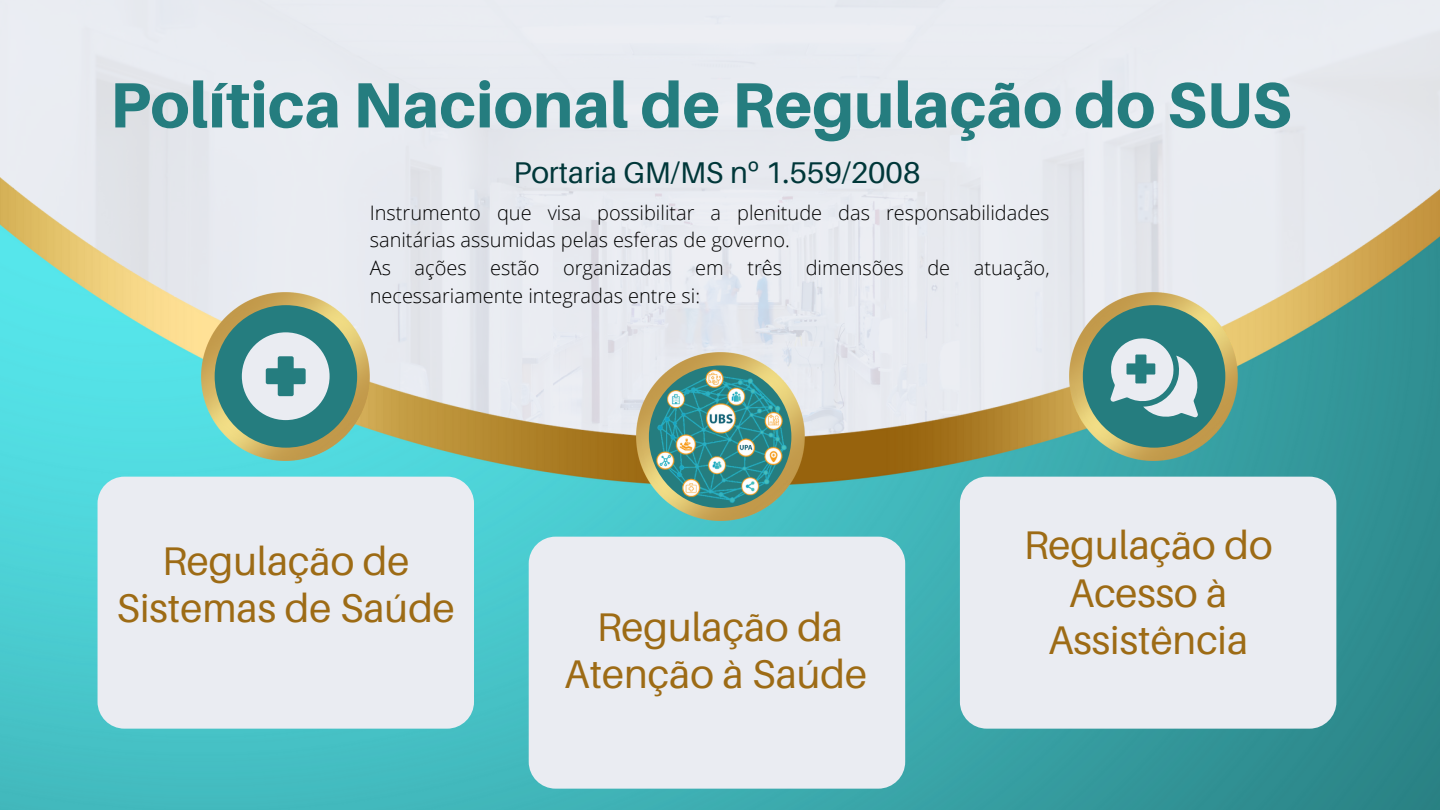
<style>
.page{position:relative;width:1440px;height:810px;background:#fff}
.page>*{position:absolute;margin:0;border:0;box-sizing:border-box;transform-origin:0 0}
.t1{font:800 64px "Aileron";color:#257d7f}
.t2{font:40px/47.2px "Aileron";color:#9d6b15;text-align:center}
.t3{font:30px "Aileron";color:#003739}
.t4{font:300 20px/27.8px "Open Sans";color:#000}
.s1{font-family:"Noto Sans"}
</style>
<div class="page">
<img style="left:0;top:174px;width:1440px;height:636px">
<img style="left:636px;top:353px;width:168px;height:168px">
<img style="left:1070px;top:292px;width:168px;height:168px">
<img style="left:202px;top:292px;width:168px;height:168px">
<div style="left:1083px;top:305px;width:142px;height:143px;background:#257d7f;border-radius:50%"></div>
<div style="left:215px;top:305px;width:142px;height:143px;background:#257d7f;border-radius:50%"></div>
<svg style="left:242px;top:332px;width:88px;height:88px"></svg>
<svg style="left:1110px;top:338px;width:88px;height:80px"></svg>
<div style="left:98px;top:477px;width:376px;height:252px;background:#eaecf2;border-radius:27px"></div>
<div style="left:960px;top:477px;width:376px;height:252px;background:#eaecf2;border-radius:27px"></div>
<div style="left:529px;top:537px;width:376px;height:252px;background:#eaecf2;border-radius:27px"></div>
<img style="left:603px;top:370px;width:234px;height:133px">
<h1 class="t1" style="left:110px;top:65px;width:1183px">Política Nacional de Regulação do SUS</h1>
<h3 class="t3" style="left:513px;top:154px;width:409px">Portaria GM/MS n<span class="s1">º</span> 1.559/2008</h3>
<p class="t4" style="left:370px;top:198px;width:681px">Instrumento que visa possibilitar a plenitude das responsabilidades sanitárias assumidas pelas esferas de governo.<br>As ações estão organizadas em três dimensões de atuação, necessariamente integradas entre si:</p>
<h2 class="t2" style="left:117px;top:536px;width:340px">Regulação de<br>Sistemas de Saúde</h2>
<h2 class="t2" style="left:564px;top:603px;width:304px">Regulação da<br>Atenção à Saúde</h2>
<h2 class="t2" style="left:1024px;top:521px;width:250px">Regulação do<br>Acesso à<br>Assistência</h2>
</div>
